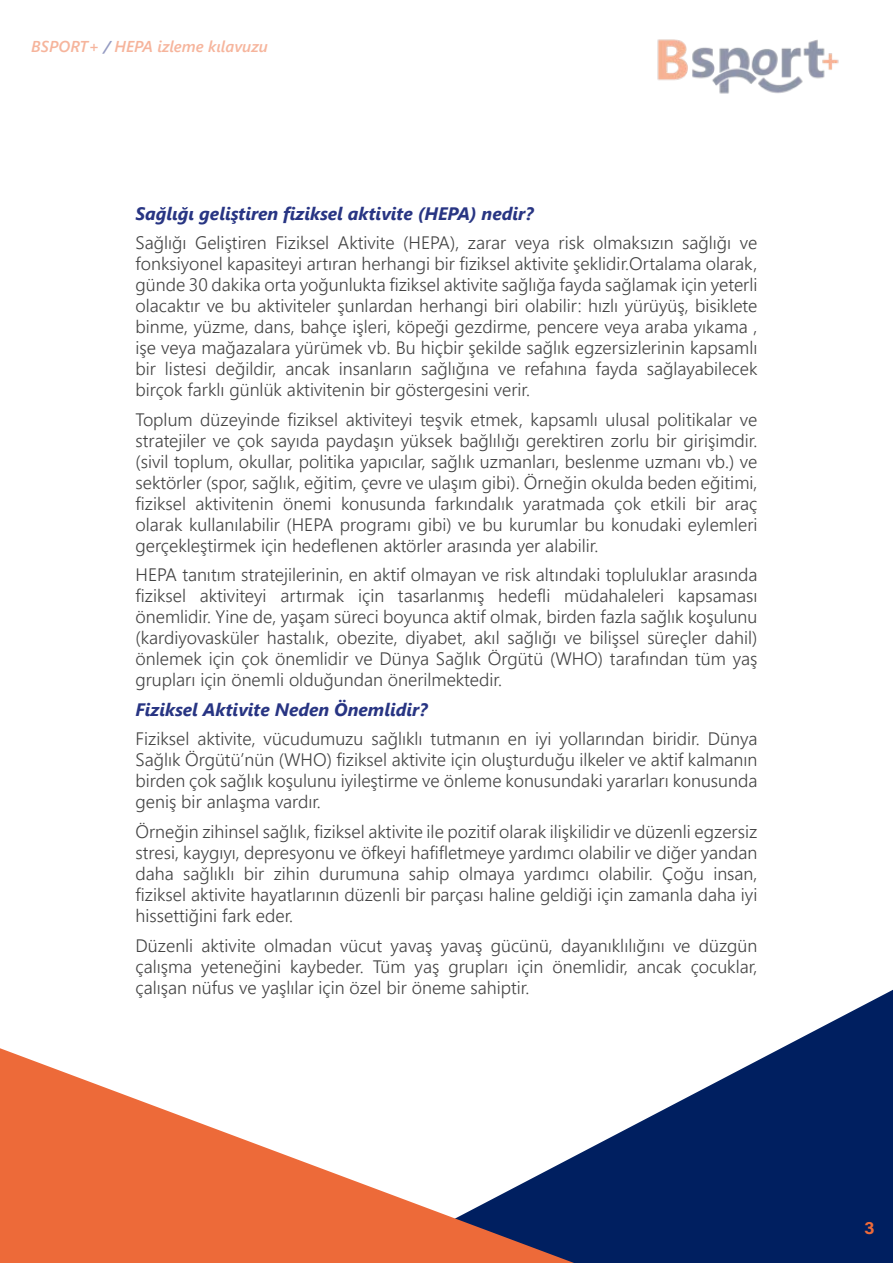
<style>
.page{position:relative;width:893px;height:1263px;background:#fff}
.page>*{position:absolute;margin:0;border:0;box-sizing:border-box;transform-origin:0 0}
.t1{font:300 18px/21px "Segoe UI";color:#434343;text-align:justify}
.t2{font:italic 700 18px "Segoe UI";color:#283583}
.t3{font:700 18px "Acumin Pro";color:#ed6a39}
.t4{font:italic 600 15.75px "Segoe UI";color:#ed6a39}
.s1{color:#283583}
</style>
<div class="page">
<svg style="left:574px;top:990px;width:319px;height:273px;fill:#001f60"></svg>
<svg style="left:0;top:1048px;width:574px;height:215px"></svg>
<img style="left:657px;top:39px;width:182px;height:55px">
<p class="t4" style="left:31px;top:31px;width:238px">BSPORT+ <span class="s1">/</span> HEPA izleme kılavuzu</p>
<p class="t2" style="left:136px;top:196px;width:399px">Sağlığı geliştiren fiziksel aktivite (HEPA) nedir?</p>
<p class="t1" style="left:136px;top:231px;width:623px">Sağlığı Geliştiren Fiziksel Aktivite (HEPA), zarar veya risk olmaksızın sağlığı ve fonksiyonel kapasiteyi artıran herhangi bir fiziksel aktivite şeklidir.Ortalama olarak, günde 30 dakika orta yoğunlukta fiziksel aktivite sağlığa fayda sağlamak için yeterli olacaktır ve bu aktiviteler şunlardan herhangi biri olabilir: hızlı yürüyüş, bisiklete binme, yüzme, dans, bahçe işleri, köpeği gezdirme, pencere veya araba yıkama , işe veya mağazalara yürümek vb. Bu hiçbir şekilde sağlık egzersizlerinin kapsamlı bir listesi değildir, ancak insanların sağlığına ve refahına fayda sağlayabilecek birçok farklı günlük aktivitenin bir göstergesini verir.</p>
<p class="t1" style="left:136px;top:407px;width:623px">Toplum düzeyinde fiziksel aktiviteyi teşvik etmek, kapsamlı ulusal politikalar ve stratejiler ve çok sayıda paydaşın yüksek bağlılığı gerektiren zorlu bir girişimdir. (sivil toplum, okullar, politika yapıcılar, sağlık uzmanları, beslenme uzmanı vb.) ve sektörler (spor, sağlık, eğitim, çevre ve ulaşım gibi). Örneğin okulda beden eğitimi, fiziksel aktivitenin önemi konusunda farkındalık yaratmada çok etkili bir araç olarak kullanılabilir (HEPA programı gibi) ve bu kurumlar bu konudaki eylemleri gerçekleştirmek için hedeflenen aktörler arasında yer alabilir.</p>
<p class="t1" style="left:136px;top:563px;width:623px">HEPA tanıtım stratejilerinin, en aktif olmayan ve risk altındaki topluluklar arasında fiziksel aktiviteyi artırmak için tasarlanmış hedefli müdahaleleri kapsaması önemlidir. Yine de, yaşam süreci boyunca aktif olmak, birden fazla sağlık koşulunu (kardiyovasküler hastalık, obezite, diyabet, akıl sağlığı ve bilişsel süreçler dahil) önlemek için çok önemlidir ve Dünya Sağlık Örgütü (WHO) tarafından tüm yaş grupları için önemli olduğundan önerilmektedir.</p>
<p class="t2" style="left:136px;top:693px;width:293px">Fiziksel Aktivite Neden Önemlidir?</p>
<p class="t1" style="left:136px;top:727px;width:623px">Fiziksel aktivite, vücudumuzu sağlıklı tutmanın en iyi yollarından biridir. Dünya Sağlık Örgütü’nün (WHO) fiziksel aktivite için oluşturduğu ilkeler ve aktif kalmanın birden çok sağlık koşulunu iyileştirme ve önleme konusundaki yararları konusunda geniş bir anlaşma vardır.</p>
<p class="t1" style="left:136px;top:819px;width:623px">Örneğin zihinsel sağlık, fiziksel aktivite ile pozitif olarak ilişkilidir ve düzenli egzersiz stresi, kaygıyı, depresyonu ve öfkeyi hafifletmeye yardımcı olabilir ve diğer yandan daha sağlıklı bir zihin durumuna sahip olmaya yardımcı olabilir. Çoğu insan, fiziksel aktivite hayatlarının düzenli bir parçası haline geldiği için zamanla daha iyi hissettiğini fark eder.</p>
<p class="t1" style="left:136px;top:933px;width:623px">Düzenli aktivite olmadan vücut yavaş yavaş gücünü, dayanıklılığını ve düzgün çalışma yeteneğini kaybeder. Tüm yaş grupları için önemlidir, ancak çocuklar, çalışan nüfus ve yaşlılar için özel bir öneme sahiptir.</p>
<p class="t3" style="left:864px;top:1215px;width:12px">3</p>
</div>
